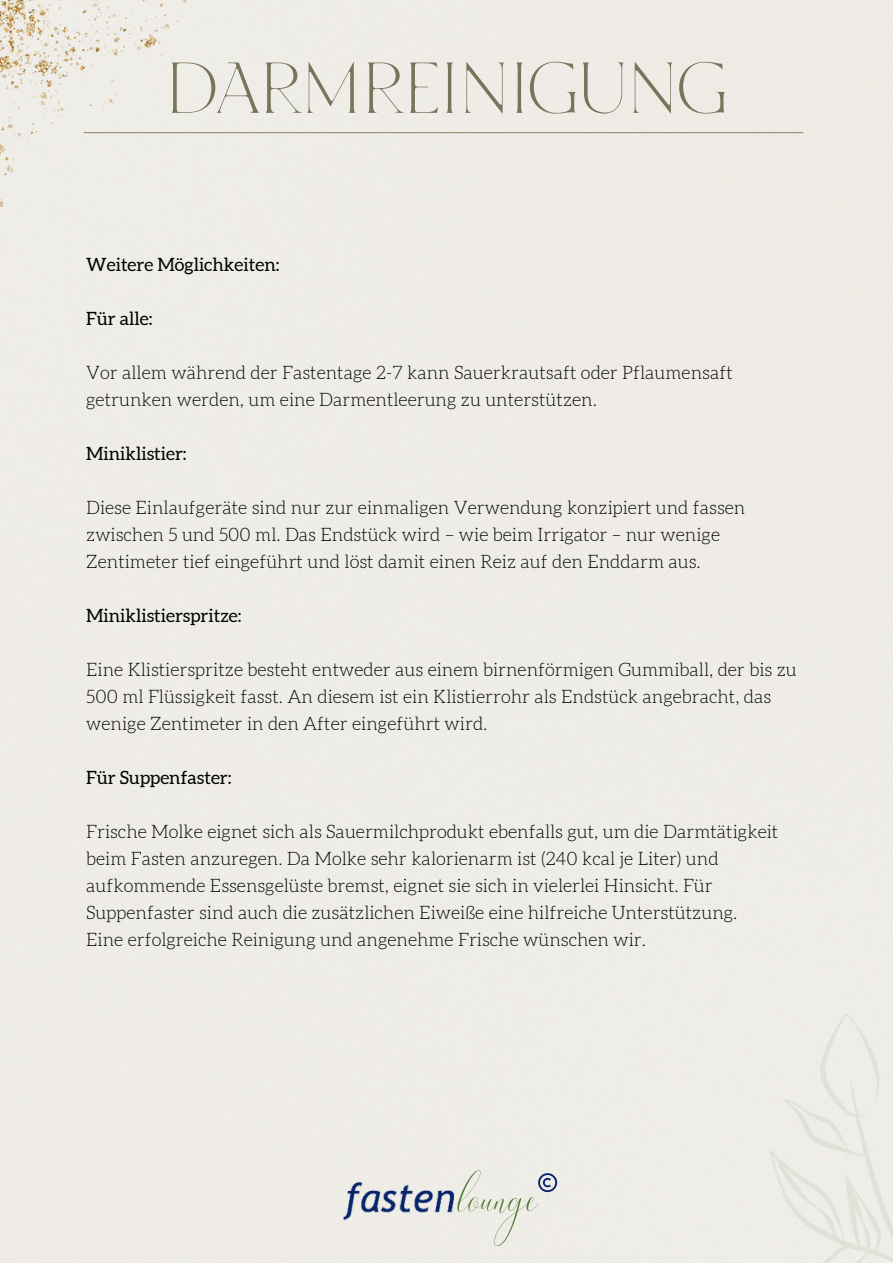
<style>
.page{position:relative;width:893px;height:1264px;background:#fff}
.page>*{position:absolute;margin:0;border:0;box-sizing:border-box;transform-origin:0 0}
.t1{font:72px "TT Ricordi Nobili";letter-spacing:-.1em;color:#76765b}
.t2{font:53.7px "Callem Script Slant";color:#557f36}
.t3{font:300 18.3px/27px "Aleo";color:#000}
.t4{font:18.3px "Aleo";color:#000}
</style>
<div class="page">
<hr style="left:84px;top:132px;width:719px;height:1px;background:#8f8f74">
<svg style="left:769px;top:1013px;width:123px;height:249px;background:#edebe5"></svg>
<img style="left:336px;top:1176px;width:119px;height:47px">
<svg style="left:538px;top:1173px;width:19px;height:19px"></svg>
<div style="left:0;top:0;width:277px;height:357px;background:#efede7"></div>
<h1 class="t1" style="left:162px;top:39px;width:570px">DARMREINIGUNG</h1>
<p class="t4" style="left:86px;top:256px;width:195px">Weitere Möglichkeiten:</p>
<p class="t4" style="left:86px;top:310px;width:68px">Für alle:</p>
<p class="t3" style="left:86px;top:360px;width:648px">Vor allem während der Fastentage 2-7 kann Sauerkrautsaft oder Pflaumensaft getrunken werden, um eine Darmentleerung zu unterstützen.</p>
<p class="t4" style="left:86px;top:445px;width:102px">Miniklistier:</p>
<p class="t3" style="left:86px;top:495px;width:660px">Diese Einlaufgeräte sind nur zur einmaligen Verwendung konzipiert und fassen zwischen 5 und 500 ml. Das Endstück wird – wie beim Irrigator – nur wenige<br>Zentimeter tief eingeführt und löst damit einen Reiz auf den Enddarm aus.</p>
<p class="t4" style="left:86px;top:607px;width:157px">Miniklistierspritze:</p>
<p class="t3" style="left:86px;top:657px;width:712px">Eine Klistierspritze besteht entweder aus einem birnenförmigen Gummiball, der bis zu<br>500 ml Flüssigkeit fasst. An diesem ist ein Klistierrohr als Endstück angebracht, das wenige Zentimeter in den After eingeführt wird.</p>
<p class="t4" style="left:86px;top:769px;width:147px">Für Suppenfaster:</p>
<p class="t3" style="left:86px;top:819px;width:693px">Frische Molke eignet sich als Sauermilchprodukt ebenfalls gut, um die Darmtätigkeit beim Fasten anzuregen. Da Molke sehr kalorienarm ist (240 kcal je Liter) und aufkommende Essensgelüste bremst, eignet sie sich in vielerlei Hinsicht. Für Suppenfaster sind auch die zusätzlichen Eiweiße eine hilfreiche Unterstützung.<br>Eine erfolgreiche Reinigung und angenehme Frische wünschen wir.</p>
<h2 class="t2" style="left:455px;top:1166px;width:81px">lounge</h2>
</div>
